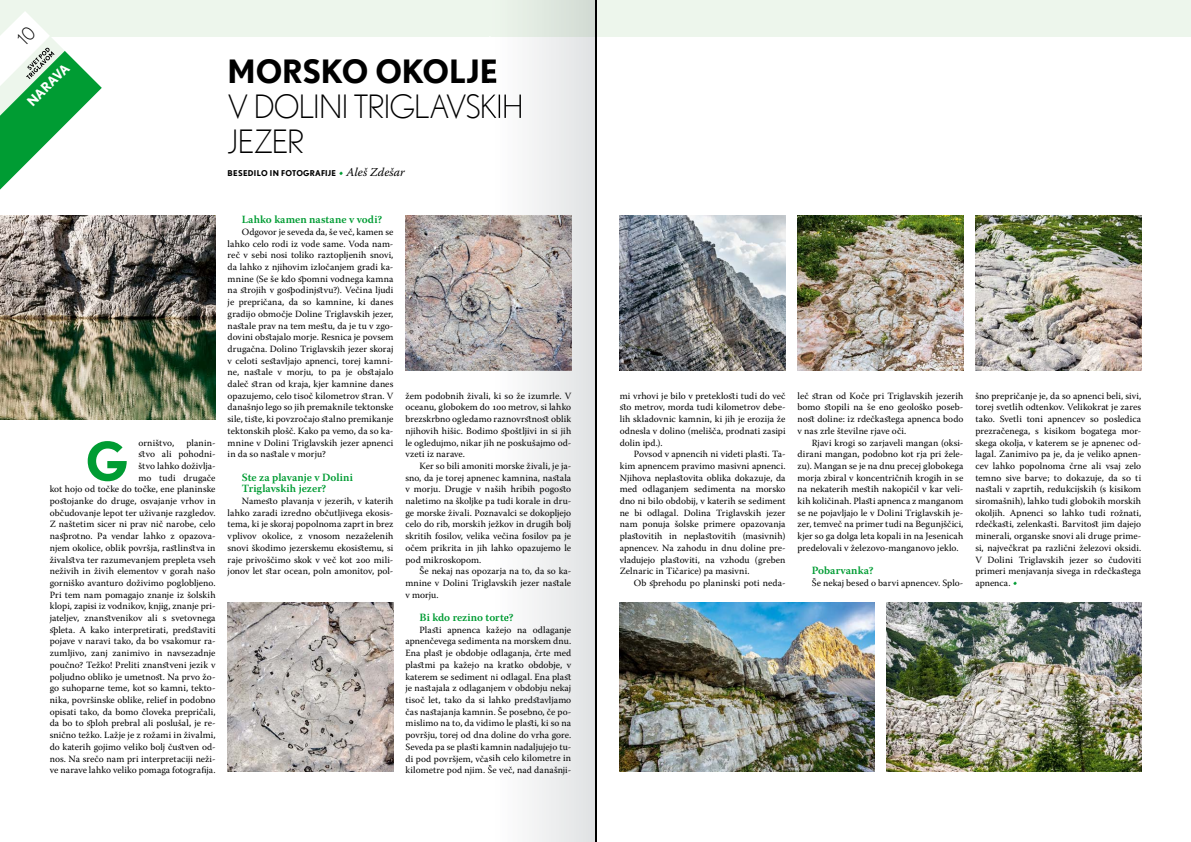
<style>
.page{position:relative;width:1191px;height:842px;background:#fff}
.page>*{position:absolute;margin:0;border:0;box-sizing:border-box;transform-origin:0 0}
.t1{font:700 53.3px "Nobel";color:#009c33}
.t2{font:300 32px/35.1px "Nobel";letter-spacing:-.035em;color:#000}
.t3{font:700 32px "Nobel";letter-spacing:-.005em;color:#000}
.t4{font:700 13px "Nobel";color:#fff}
.t5{font:600 11px/11.7px "Warnock Pro";color:#009c33}
.t6{font:9.5px/11.7px "Warnock Pro";letter-spacing:.005em;color:#000;text-align:justify}
.t7{font:700 8px "Nobel";letter-spacing:.02em;color:#000}
.s1{font-family:"Warnock Pro";font-weight:400;font-size:12px;color:#009c33}
.s2{font-family:"Warnock Pro";font-weight:400;font-style:italic;font-size:12px}
.s3{color:#009a32}
.s4{color:#009932}
.s5{font-size:12px;color:#009c33}
</style>
<div class="page">
<div style="left:0;top:0;width:1191px;height:36px;background:#edf6ec"></div>
<img style="left:0;top:216px;width:216px;height:204px">
<img style="left:228px;top:602px;width:165px;height:170px">
<img style="left:405px;top:216px;width:84px;height:154px">
<img style="left:619px;top:216px;width:166px;height:154px">
<img style="left:619px;top:602px;width:255px;height:170px">
<img style="left:797px;top:216px;width:166px;height:154px">
<img style="left:975px;top:216px;width:166px;height:154px">
<img style="left:886px;top:602px;width:255px;height:170px">
<svg style="left:489px;top:36px;width:106px;height:806px"></svg>
<div style="left:534px;top:0;width:61px;height:36px;background:#dae3da"></div>
<svg style="left:489px;top:59px;width:1px;height:24px"></svg>
<svg style="left:489px;top:94px;width:1px;height:25px"></svg>
<svg style="left:489px;top:462px;width:1px;height:91px"></svg>
<svg style="left:489px;top:566px;width:1px;height:22px"></svg>
<img style="left:595px;top:0;width:1px;height:842px">
<svg style="left:489px;top:613px;width:1px;height:162px"></svg>
<svg style="left:489px;top:392px;width:17px;height:56px"></svg>
<svg style="left:0;top:12px;width:102px;height:178px"></svg>
<h3 class="t4" style="left:25px;top:100px;width:55px;rotate:-45deg">NARAVA</h3>
<h2 class="t3" style="left:228px;top:57px;width:272px">MORSKO OKOLJE</h2>
<h2 class="t2" style="left:228px;top:91px;width:297px">V DOLINI TRIGLAVSKIH<br>JEZER</h2>
<p class="t7" style="left:228px;top:170px;width:179px">BESEDILO IN FOTOGRAFIJE <span class="s1">•</span> <span class="s2">Aleš Zdešar</span></p>
<p class="t6" style="left:50px;top:437px;width:167px;text-align:right">planin-<br>stvo ali pohodni-<br>štvo lahko doživlja-<br>mo tudi drugače<br>kot hojo od točke do točke, ene planinske postojanke do druge, osvajanje vrhov in občudovanje lepot ter uživanje razgledov.<br>Z naštetim sicer ni prav nič narobe, celo nasprotno. Pa vendar lahko z opazova&shy;njem okolice, oblik površja, rastlinstva in živalstva ter razumevanjem prepleta vseh neživih in živih elementov v gorah našo gorniško avanturo doživimo poglobljeno.<br>Pri tem nam pomagajo znanje iz šolskih klopi, zapisi iz vodnikov, knjig, znanje pri&shy;jateljev, znanstvenikov ali s svetovnega spleta. A kako interpretirati, predstaviti pojave v naravi tako, da bo vsakomur ra&shy;zumljivo, zanj zanimivo in navsezadnje poučno? Težko! Preliti znanstveni jezik v poljudno obliko je umetnost. Na prvo žo&shy;go suhoparne teme, kot so kamni, tekto&shy;nika, površinske oblike, relief in podobno opisati tako, da bomo človeka prepričali, da bo to sploh prebral ali poslušal, je re&shy;snično težko. Lažje je z rožami in živalmi, do katerih gojimo veliko bolj čustven od&shy;nos. Na srečo nam pri interpretaciji neži&shy;ve narave lahko veliko pomaga fotografija.</p>
<h1 class="t1" style="left:86px;top:438px;width:44px">G</h1>
<p class="t6" style="left:138px;top:437px;width:37px">orništvo,</p>
<p class="t5" style="left:242px;top:215px;width:142px">Lahko kamen nastane v vodi?</p>
<p class="t6" style="left:228px;top:227px;width:167px;text-indent:14px">Odgovor je seveda da, še več, kamen se lahko celo rodi iz vode same. Voda nam&shy;reč v sebi nosi toliko raztopljenih snovi, da lahko z njihovim izločanjem gradi ka&shy;mnine (Se še kdo spomni vodnega kamna na strojih v gospodinjstvu?). Večina ljudi je prepričana, da so kamnine, ki danes gradijo območje Doline Triglavskih jezer, nastale prav na tem mestu, da je tu v zgo&shy;dovini obstajalo morje. Resnica je povsem drugačna. Dolino Triglavskih jezer skoraj v celoti sestavljajo apnenci, torej kamni&shy;ne, nastale v morju, to pa je obstajalo daleč stran od kraja, kjer kamnine danes opazujemo, celo tisoč kilometrov stran. V današnjo lego so jih premaknile tektonske sile, tiste, ki povzročajo stalno premikanje tektonskih plošč. Kako pa vemo, da so ka&shy;mnine v Dolini Triglavskih jezer apnenci in da so nastale v morju?</p>
<p class="t5" style="left:242px;top:472px;width:113px">Ste za plavanje v Dolini<br>Triglavskih jezer?</p>
<p class="t6" style="left:228px;top:496px;width:167px;text-indent:14px">Namesto plavanja v jezerih, v katerih lahko zaradi izredno občutljivega ekosis&shy;tema, ki je skoraj popolnoma zaprt in brez vplivov okolice, z vnosom nezaželenih snovi škodimo jezerskemu ekosistemu, si raje privoščimo skok v več kot</p>
<p class="t6" style="left:228px;top:554px;width:167px;text-align:right">mili-<br>jonov let star ocean, poln amonitov, pol-</p>
<p class="t6" style="left:405px;top:391px;width:167px;text-align:left">žem podobnih živali, ki so že izumrle. V oceanu, globokem do<br>brezskrbno ogledamo raznovrstnost oblik njihovih hišic. Bodimo spoštljivi in si jih le ogledujmo, nikar jih ne poskušajmo od&shy;vzeti iz narave.</p>
<p class="t6" style="left:405px;top:461px;width:167px;text-indent:14px">Ker so bili amoni i morske živali, je ja&shy;sno, da je torej apnenec kamnina, nastala v morju. Drugje v naših hribih pogosto naletimo na školjke pa tudi korale in dru&shy;ge morske živali. Poznavalci se dokopljejo celo do rib, morskih ježkov in drugih bolj skritih fosilov, velika večina fosilov pa je očem prikrita in jih lahko opazujemo le pod mikroskopom.</p>
<p class="t6" style="left:405px;top:566px;width:167px;text-indent:14px">Še nekaj nas opozarja na to, da so ka&shy;mnine v Dolini Trig avskih jezer nastale v morju.</p>
<p class="t5" style="left:419px;top:613px;width:95px">Bi kdo rezino tort<span class="s3">e</span><span class="s4">?</span></p>
<p class="t6" style="left:405px;top:625px;width:167px;text-align:left;text-indent:14px">Plasti apnenca<br>apnenčevega sedimenta na morskem dnu.<br>Ena plast je obdobje odlaganja, črte med plastmi pa kažejo na<br>katerem se sediment ni odlagal. Ena plast je nastajala z odlaganjem v obdobju nekaj tisoč let, tako da si lahko predstavljamo čas nastajanja kamnin. Še posebno, če po&shy;mislimo na to, da vid mo le plasti, ki so na površju, torej od dna doline do vrha gore.<br>Seveda pa se plasti kamnin nadaljujejo tu&shy;di pod površjem, vča ih celo kilometre in kilometre pod njim. Še več, nad današnji-</p>
<p class="t6" style="left:508px;top:402px;width:65px">metrov, si lahko</p>
<p class="t6" style="left:487px;top:461px;width:5px">t</p>
<p class="t6" style="left:489px;top:578px;width:4px">l</p>
<p class="t6" style="left:486px;top:625px;width:87px">kažejo na odlaganje</p>
<p class="t6" style="left:498px;top:660px;width:75px">kratko obdobje, v</p>
<p class="t6" style="left:488px;top:718px;width:4px">i</p>
<p class="t6" style="left:489px;top:753px;width:5px">s</p>
<p class="t6" style="left:619px;top:391px;width:167px">mi vrhovi je bilo v preteklosti tudi do več sto metrov, morda tudi kilometrov debe&shy;lih skladovnic kamnin, ki jih je erozija že odnesla v dolino (melišča, prodnati zasipi dolin ipd.).</p>
<p class="t6" style="left:619px;top:449px;width:167px;text-indent:14px">Povsod v apnencih ni videti plasti. Ta&shy;kim apnencem pravimo masivni apnenci.<br>Njihova neplastovita oblika dokazuje, da med odlaganjem sedimenta na morsko dno ni bilo obdobij, v katerih se sediment ne bi odlagal. Dolina Triglavskih jezer nam ponuja šolske primere opazovanja plastovitih in neplastovitih (masivnih) apnencev. Na zahodu in dnu doline pre&shy;vladujejo plastoviti, na vzhodu (greben Zelnaric in Tičarice) pa masivni.</p>
<p class="t6" style="left:634px;top:578px;width:153px">Ob sprehodu po planinski poti neda-</p>
<p class="t6" style="left:797px;top:391px;width:167px">leč stran od Koče pri Triglavskih jezerih bomo stopili na še eno geološko poseb&shy;nost doline: iz rdečkastega apnenca bodo v nas zrle številne rjave oči.</p>
<p class="t6" style="left:797px;top:437px;width:167px;text-indent:14px">Rjavi krogi so zarjaveli mangan (oksi&shy;dirani mangan, podobno kot rja pri žele&shy;zu). Mangan se je na dnu precej globokega morja zbiral v koncentričnih krogih in se na nekaterih mestih nakopičil v kar veli&shy;kih količinah. Plasti apnenca z manganom se ne pojavljajo le v Dolini Triglavskih je&shy;zer, temveč na primer tudi na Begunjščici, kjer so ga dolga leta kopali in na Jesenicah predelovali v železovo-manganovo jeklo.</p>
<p class="t5" style="left:811px;top:566px;width:63px">Pobarvanka?</p>
<p class="t6" style="left:811px;top:578px;width:153px">Še nekaj besed o barvi apnencev. Splo-</p>
<p class="t6" style="left:975px;top:391px;width:167px">šno prepričanje je, da so apnenci beli, sivi, torej svetlih odtenkov. Velikokrat je zares tako. Svetli toni apnencev so posledica prezračenega, s kisikom bogatega mor&shy;skega okolja, v katerem se je apnenec od&shy;lagal. Zanimivo pa je, da je veliko apnen&shy;cev lahko popolnoma črne ali vsaj zelo temno sive barve; to dokazuje, da so ti nastali v zaprtih, redukcijskih (s kisikom siromašnih), lahko tudi globokih morskih okoljih. Apnenci so lahko tudi rožnati, rdečkasti, zelenkasti. Barvitost jim dajejo minerali, organske snovi ali druge prime&shy;si, največkrat pa različni železovi oksidi.<br>V Dolini Triglavskih jezer so čudoviti primeri menjavanja sivega in rdečkastega apnenca. <span class="s5">•</span></p>
</div>
